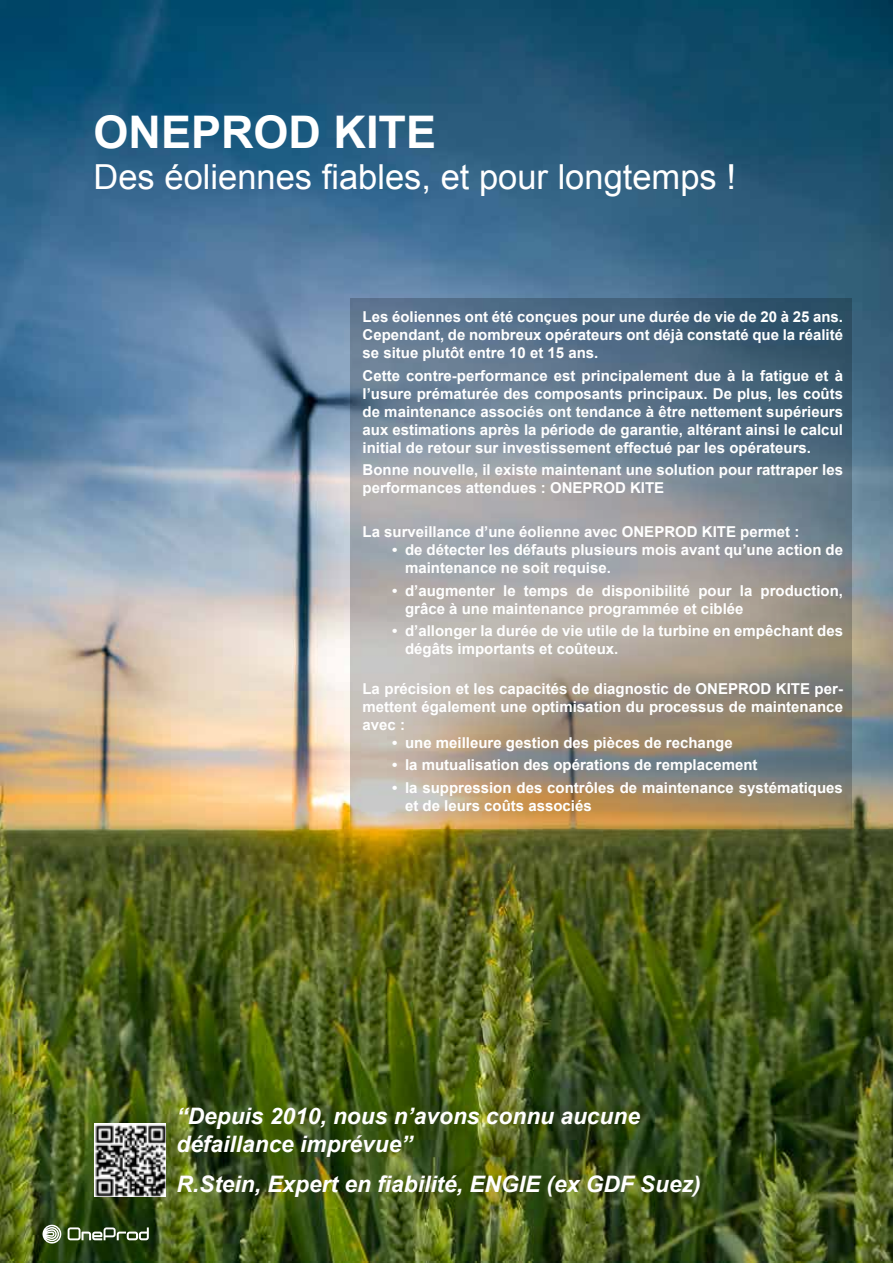
<style>
.page{position:relative;width:893px;height:1263px;background:#fff}
.page>*{position:absolute;margin:0;border:0;box-sizing:border-box;transform-origin:0 0}
.t1{font:700 45px "Arial";color:#fff}
.t2{font:34.5px "Arial";color:#fff}
.t3{font:italic 700 22.65px/27.3px "Arial";color:#fff}
.t4{font:700 15px/18px "Arial";color:#fff}
</style>
<div class="page">
<img style="left:0;top:0;width:893px;height:1263px">
<svg style="left:350px;top:298px;width:501px;height:536px;background:#8c8f8e"></svg>
<svg style="left:43px;top:1225px;width:18px;height:18px"></svg>
<svg style="left:68px;top:1227px;width:81px;height:13px"></svg>
<img style="left:94px;top:1123px;width:72px;height:73px">
<h1 class="t1" style="left:94px;top:102px;width:344px">ONEPROD KITE</h1>
<h2 class="t2" style="left:94px;top:154px;width:644px">Des éoliennes fiables, et pour longtemps !</h2>
<p class="t4" style="left:362px;top:309px;width:482px;text-align:justify">Les éoliennes ont été conçues pour une durée de vie de 20 à 25 ans.<br>Cependant, de nombreux opérateurs ont déjà constaté que la réalité se situe plutôt entre 10 et 15 ans.</p>
<p class="t4" style="left:362px;top:367px;width:482px;text-align:justify">Cette contre-performance est principalement due à la fatigue et à l’usure prématurée des composants principaux. De plus, les coûts de maintenance associés ont tendance à être nettement supérieurs aux estimations après la période de garantie, altérant ainsi le calcul initial de retour sur investissement effectué par les opérateurs.</p>
<p class="t4" style="left:362px;top:461px;width:482px">Bonne nouvelle, il existe maintenant une solution pour rattraper les performances attendues : ONEPROD KITE</p>
<p class="t4" style="left:362px;top:524px;width:438px">La surveillance d’une éolienne avec ONEPROD KITE permet :</p>
<p class="t4" style="left:405px;top:542px;width:439px;text-indent:-13px">• de détecter les défauts plusieurs mois avant qu’une action de maintenance ne soit requise.</p>
<p class="t4" style="left:405px;top:582px;width:439px;text-indent:-13px">• d’augmenter le temps de disponibilité pour la production, grâce à une maintenance programmée et ciblée</p>
<p class="t4" style="left:405px;top:622px;width:439px;text-indent:-13px">• d’allonger la durée de vie utile de la turbine en empêchant des dégâts importants et coûteux.</p>
<p class="t4" style="left:362px;top:680px;width:482px;text-align:justify">La précision et les capacités de diagnostic de ONEPROD KITE per&shy;mettent également une optimisation du processus de maintenance avec :</p>
<p class="t4" style="left:392px;top:734px;width:342px">• une meilleure gestion des pièces de rechange</p>
<p class="t4" style="left:392px;top:757px;width:367px">• la mutualisation des opérations de remplacement</p>
<p class="t4" style="left:405px;top:779px;width:439px;text-indent:-13px">• la suppression des contrôles de maintenance systématiques et de leurs coûts associés</p>
<h3 class="t3" style="left:176px;top:1103px;width:465px">“Depuis 2010, nous n’avons connu aucune défaillance imprévue”</h3>
<h3 class="t3" style="left:176px;top:1171px;width:526px">R.Stein, Expert en fiabilité, ENGIE (ex GDF Suez)</h3>
</div>
